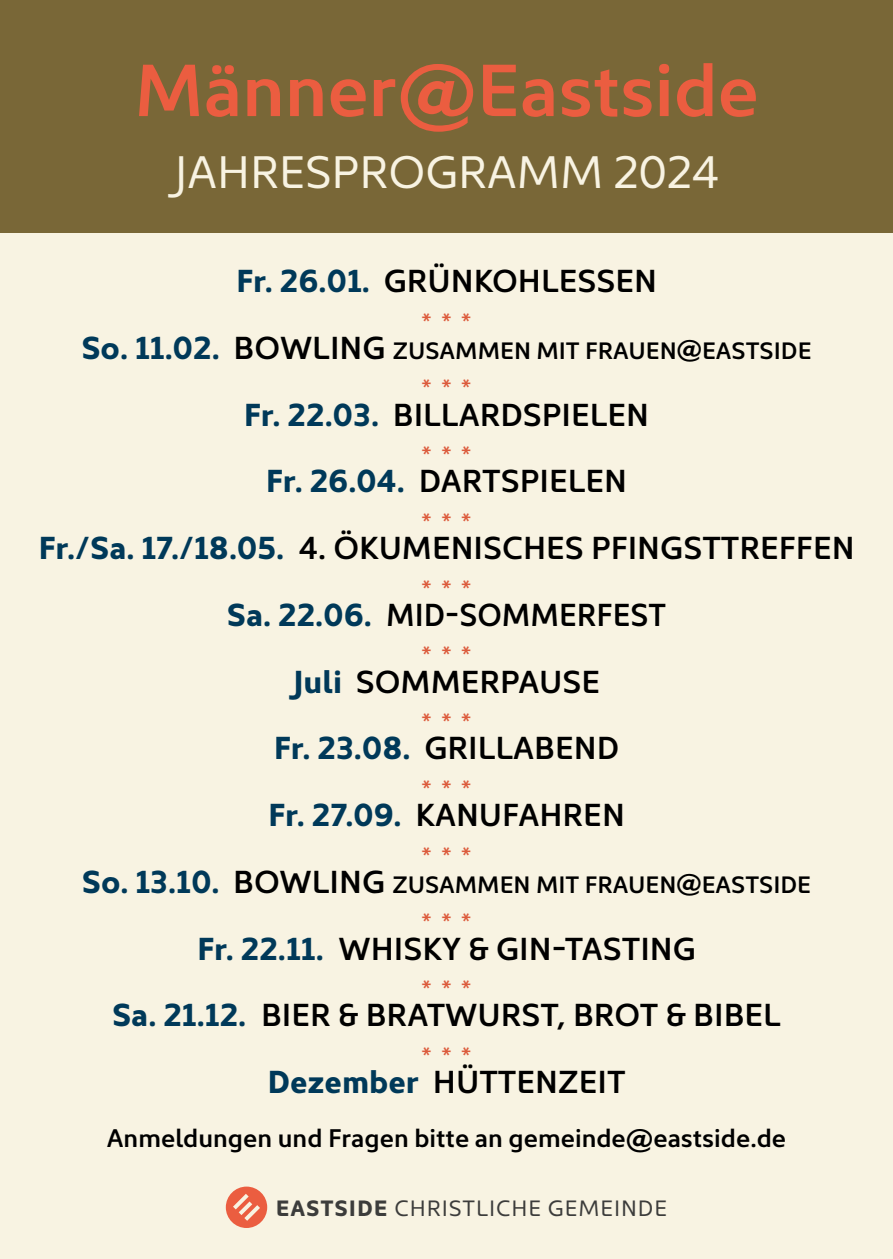
<style>
.page{position:relative;width:893px;height:1259px;background:#f8f3e2}
.page>*{position:absolute;margin:0;border:0;box-sizing:border-box;transform-origin:0 0}
.t1{font:600 74.4px "Kyrial Sans Pro";color:#eb5d40}
.t2{font:46.2px "Kyrial Sans Pro";color:#f8f3e2}
.t3{font:600 32.1px "Kyrial Sans Pro";color:#000}
.t4{font:600 32.1px "Kyrial Sans Pro";color:#000;scale:.95 1}
.t5{font:600 25.8px "Kyrial Sans Pro";color:#000}
.t6{font:600 24px "Kyrial Sans Pro";color:#000}
.t7{font:22.5px "Kyrial Sans Pro";color:#dc5b3c}
.t8{font:22.5px "Kyrial Sans Pro";letter-spacing:.04em;color:#3c3c3b}
.s1{font-weight:700;color:#003959}
.s2{font-weight:700;font-size:32.1px;color:#003959}
.s3{font-size:32.1px}
.s4{font-weight:700}
</style>
<div class="page">
<div style="left:0;top:0;width:893px;height:232px;background:#796737"></div>
<div style="left:226px;top:1186px;width:41px;height:42px;background:#eb5d40;border-radius:50%"></div>
<svg style="left:233px;top:1194px;width:27px;height:26px"></svg>
<h1 class="t1" style="left:134px;top:37px;width:626px">Männer@Eastside</h1>
<h2 class="t2" style="left:174px;top:141px;width:546px">JAHRESPROGRAMM 2024</h2>
<p class="t3" style="left:236px;top:258px;width:422px"><span class="s1">Fr. 26.01.</span> GRÜNKOHLESSEN</p>
<p class="t7" style="left:421px;top:305px;width:52px">***</p>
<p class="t6" style="left:81px;top:333px;width:732px"><span class="s2">So. 11.02.</span> <span class="s3">BOWLING</span> ZUSAMMEN MIT FRAUEN@EASTSIDE</p>
<p class="t7" style="left:421px;top:372px;width:52px">***</p>
<p class="t3" style="left:244px;top:391px;width:407px"><span class="s1">Fr. 22.03.</span> BILLARDSPIELEN</p>
<p class="t7" style="left:421px;top:439px;width:52px">***</p>
<p class="t3" style="left:266px;top:458px;width:363px"><span class="s1">Fr. 26.04.</span> DARTSPIELEN</p>
<p class="t7" style="left:421px;top:506px;width:52px">***</p>
<p class="t3" style="left:38px;top:525px;width:818px"><span class="s1">Fr./Sa. 17./18.05.</span> 4. ÖKUMENISCHES PFINGSTTREFFEN</p>
<p class="t7" style="left:421px;top:572px;width:52px">***</p>
<p class="t4" style="left:227px;top:591px;width:464px"><span class="s1">Sa. 22.06.</span> MID-SOMMERFEST</p>
<p class="t7" style="left:421px;top:639px;width:52px">***</p>
<p class="t3" style="left:293px;top:658px;width:309px"><span class="s1">Juli</span> SOMMERPAUSE</p>
<p class="t7" style="left:421px;top:706px;width:52px">***</p>
<p class="t3" style="left:274px;top:725px;width:347px"><span class="s1">Fr. 23.08.</span> GRILLABEND</p>
<p class="t7" style="left:421px;top:772px;width:52px">***</p>
<p class="t3" style="left:268px;top:792px;width:358px"><span class="s1">Fr. 27.09.</span> KANUFAHREN</p>
<p class="t7" style="left:421px;top:839px;width:52px">***</p>
<p class="t6" style="left:82px;top:867px;width:731px"><span class="s2">So. 13.10.</span> <span class="s3">BOWLING</span> ZUSAMMEN MIT FRAUEN@EASTSIDE</p>
<p class="t7" style="left:421px;top:906px;width:52px">***</p>
<p class="t3" style="left:197px;top:925px;width:500px"><span class="s1">Fr. 22.11.</span> WHISKY &amp; GIN-TASTING</p>
<p class="t7" style="left:421px;top:973px;width:52px">***</p>
<p class="t3" style="left:112px;top:992px;width:670px"><span class="s1">Sa. 21.12.</span> BIER &amp; BRATWURST, BROT &amp; BIBEL</p>
<p class="t7" style="left:421px;top:1039px;width:52px">***</p>
<p class="t3" style="left:267px;top:1058px;width:360px"><span class="s1">Dezember</span> HÜTTENZEIT</p>
<p class="t5" style="left:107px;top:1119px;width:681px">Anmeldungen und Fragen bitte an gemeinde@eastside.de</p>
<p class="t8" style="left:276px;top:1192px;width:393px"><span class="s4">EASTSIDE</span> CHRISTLICHE GEMEINDE</p>
</div>
